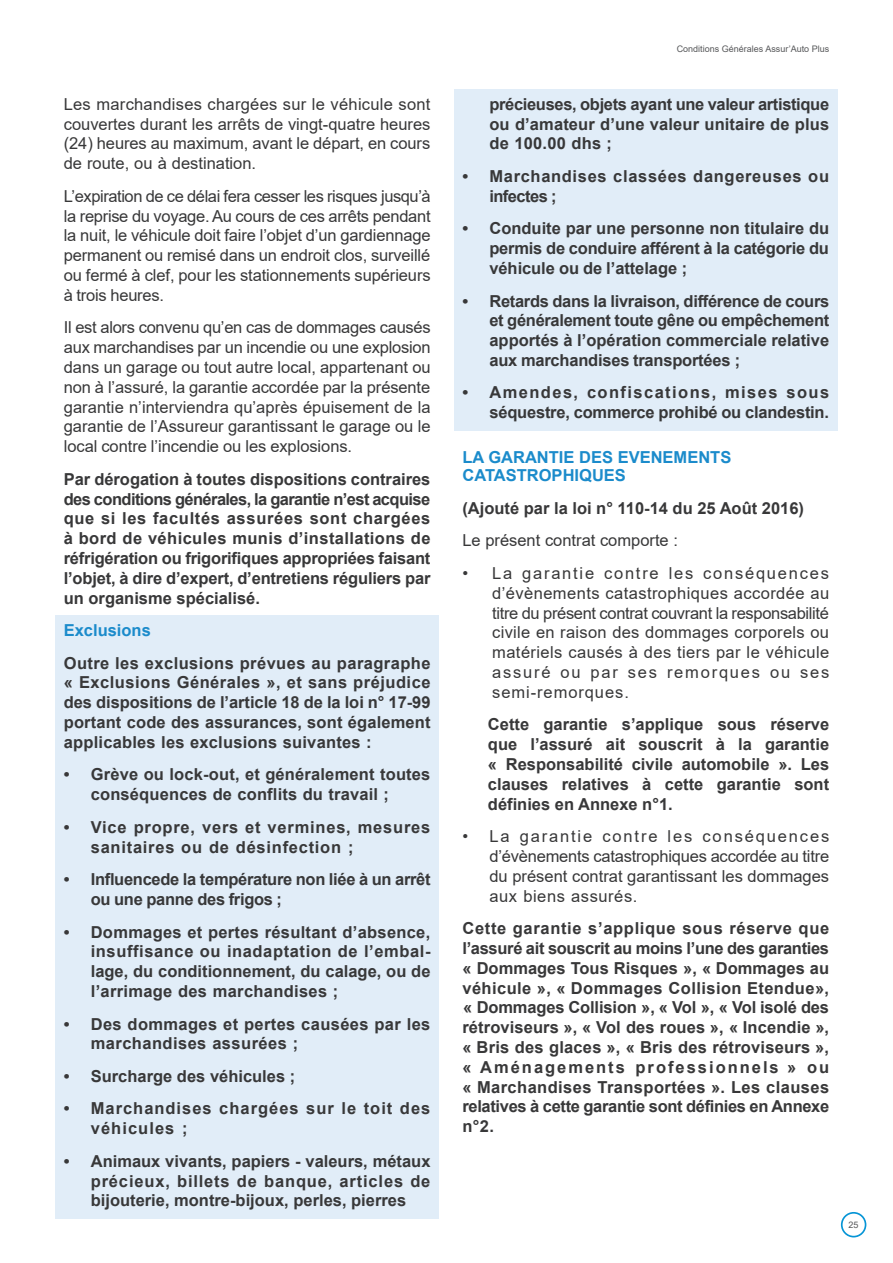
<style>
.page{position:relative;width:893px;height:1263px;background:#fff}
.page>*{position:absolute;margin:0;border:0;box-sizing:border-box;transform-origin:0 0}
.Normal_Puce_1_réctifié{font:700 16.5px/19.8px "Arial";color:#383839;text-align:justify}
.Normal_Puce_1_réctifié-2{font:16.5px/19.8px "Arial";color:#383839;text-align:justify}
.Fond_Arrier{font:700 16.5px/19.8px "Arial";letter-spacing:.015em;color:#383839;text-align:justify}
.Normal_Puce_1_réctifié-3{font:700 16.5px/19.8px "Arial";letter-spacing:.045em;color:#383839}
.Normal_Puce_1_réctifié-4{font:700 16.5px/19.8px "Arial";letter-spacing:-.02em;color:#383839}
.Normal_Puce_1_réctifié-5{font:700 16.5px/19.8px "Arial";letter-spacing:.025em;color:#383839}
.Normal_Puce_1_réctifié-6{font:700 16.5px/19.8px "Arial";letter-spacing:.06em;color:#383839}
.Normal_Puce_1_réctifié-7{font:700 16.5px/19.8px "Arial";letter-spacing:.04em;color:#383839}
.Normal_Puce_1_réctifié-8{font:700 16.5px/18px "Arial";color:#1b8bcb}
.Fond_Arrier-2{font:700 16.5px "Arial";color:#1b8bcb}
.t1{font:9px "Arial";color:#57585a}
</style>
<div class="page">
<svg style="left:841px;top:1212px;width:25px;height:25px"></svg>
<div style="left:55px;top:616px;width:384px;height:32px;background:#e1edf8"></div>
<div style="left:55px;top:648px;width:384px;height:112px;background:#e1edf8"></div>
<div style="left:55px;top:760px;width:384px;height:52px;background:#e1edf8"></div>
<div style="left:55px;top:812px;width:384px;height:52px;background:#e1edf8"></div>
<div style="left:55px;top:865px;width:384px;height:52px;background:#e1edf8"></div>
<div style="left:55px;top:917px;width:384px;height:92px;background:#e1edf8"></div>
<div style="left:55px;top:1009px;width:384px;height:52px;background:#e1edf8"></div>
<div style="left:55px;top:1061px;width:384px;height:33px;background:#e1edf8"></div>
<div style="left:55px;top:1094px;width:384px;height:52px;background:#e1edf8"></div>
<div style="left:55px;top:1146px;width:384px;height:72px;background:#e1edf8"></div>
<div style="left:454px;top:89px;width:384px;height:72px;background:#e1edf8"></div>
<div style="left:454px;top:161px;width:384px;height:53px;background:#e1edf8"></div>
<div style="left:454px;top:214px;width:384px;height:72px;background:#e1edf8"></div>
<div style="left:454px;top:286px;width:384px;height:92px;background:#e1edf8"></div>
<div style="left:454px;top:378px;width:384px;height:52px;background:#e1edf8"></div>
<p class="Normal_Puce_1_réctifié-2" style="left:64px;top:94px;width:368px">Les marchandises chargées sur le véhicule sont couvertes durant les arrêts de vingt-quatre heures (24) heures au maximum, avant le départ, en cours de route, ou à destination.</p>
<p class="Normal_Puce_1_réctifié-2" style="left:64px;top:186px;width:368px">L’expiration de ce délai fera cesser les risques jusqu’à la reprise du voyage. Au cours de ces arrêts pendant la nuit, le véhicule doit faire l’objet d’un gardiennage permanent ou remisé dans un endroit clos, surveillé ou fermé à clef, pour les stationnements supérieurs à trois heures.</p>
<p class="Normal_Puce_1_réctifié-2" style="left:64px;top:318px;width:368px">Il est alors convenu qu’en cas de dommages causés aux marchandises par un incendie ou une explosion dans un garage ou tout autre local, appartenant ou non à l’assuré, la garantie accordée par la présente garantie n’interviendra qu’après épuisement de la garantie de l’Assureur garantissant le garage ou le local contre l’incendie ou les explosions.</p>
<p class="Normal_Puce_1_réctifié" style="left:64px;top:469px;width:368px">Par dérogation à toutes dispositions contraires des conditions générales, la garantie n’est acquise que si les facultés assurées sont chargées à bord de véhicules munis d’installations de réfrigération ou frigorifiques appropriées faisant l’objet, à dire d’expert, d’entretiens réguliers par un organisme spécialisé.</p>
<p class="Fond_Arrier-2" style="left:64px;top:619px;width:89px">Exclusions</p>
<p class="Fond_Arrier" style="left:64px;top:653px;width:368px">Outre les exclusions prévues au paragraphe « Exclusions Générales », et sans préjudice des dispositions de l’article 18 de la loi n° 17-99 portant code des assurances, sont également applicables les exclusions suivantes :</p>
<p class="Normal_Puce_1_réctifié" style="left:91px;top:765px;width:341px;text-indent:-27px">• Grève ou lock-out, et généralement toutes conséquences de conflits du travail ;</p>
<p class="Normal_Puce_1_réctifié-3" style="left:91px;top:817px;width:341px;text-indent:-27px">• Vice propre, vers et vermines, mesures sanitaires ou de désinfection ;</p>
<p class="Normal_Puce_1_réctifié-4" style="left:91px;top:870px;width:341px;text-indent:-27px">• Influencede la température non liée à un arrêt ou une panne des frigos ;</p>
<p class="Normal_Puce_1_réctifié" style="left:91px;top:922px;width:341px;text-indent:-27px">• Dommages et pertes résultant d’absence, insuffisance ou inadaptation de l’embal&shy;lage, du conditionnement, du calage, ou de l’arrimage des marchandises ;</p>
<p class="Normal_Puce_1_réctifié-5" style="left:91px;top:1014px;width:341px;text-indent:-27px">• Des dommages et pertes causées par les marchandises assurées ;</p>
<p class="Normal_Puce_1_réctifié" style="left:64px;top:1066px;width:233px">• Surcharge des véhicules ;</p>
<p class="Normal_Puce_1_réctifié-6" style="left:91px;top:1099px;width:341px;text-indent:-27px">• Marchandises chargées sur le toit des véhicules ;</p>
<p class="Normal_Puce_1_réctifié" style="left:91px;top:1151px;width:341px;text-indent:-27px">• Animaux vivants, papiers - valeurs, métaux précieux, billets de banque, articles de bijouterie, montre-bijoux, perles, pierres</p>
<p class="t1" style="left:677px;top:43px;width:154px">Conditions Générales Assur’Auto Plus</p>
<p class="Normal_Puce_1_réctifié" style="left:489px;top:94px;width:341px">précieuses, objets ayant une valeur artistique ou d’amateur d’une valeur unitaire de plus de 100.00 dhs ;</p>
<p class="Normal_Puce_1_réctifié-7" style="left:489px;top:166px;width:341px;text-indent:-27px">• Marchandises classées dangereuses ou infectes ;</p>
<p class="Normal_Puce_1_réctifié" style="left:489px;top:219px;width:341px;text-indent:-27px">• Conduite par une personne non titulaire du permis de conduire afférent à la catégorie du véhicule ou de l’attelage ;</p>
<p class="Normal_Puce_1_réctifié" style="left:489px;top:291px;width:341px;text-indent:-27px">• Retards dans la livraison, différence de cours et généralement toute gêne ou empêchement apportés à l’opération commerciale relative aux marchandises transportées ;</p>
<p class="Normal_Puce_1_réctifié" style="left:462px;top:383px;width:368px;text-align:right">• Amendes, confiscations, mises sous séquestre, commerce prohibé ou clandestin.</p>
<p class="Normal_Puce_1_réctifié-8" style="left:462px;top:449px;width:270px">LA GARANTIE DES EVENEMENTS<br>CATASTROPHIQUES</p>
<p class="Normal_Puce_1_réctifié" style="left:462px;top:498px;width:343px">(Ajouté par la loi n° 110-14 du 25 Août 2016)</p>
<p class="Normal_Puce_1_réctifié-2" style="left:462px;top:531px;width:217px">Le présent contrat comporte :</p>
<p class="Normal_Puce_1_réctifié-2" style="left:492px;top:563px;width:339px;text-indent:-30px">• La garantie contre les conséquences d’évènements catastrophiques accordée au titre du présent contrat couvrant la responsabilité civile en raison des dommages corporels ou matériels causés à des tiers par le véhicule assuré ou par ses remorques ou ses semi-remorques.</p>
<p class="Normal_Puce_1_réctifié" style="left:488px;top:715px;width:343px">Cette garantie s’applique sous réserve que l’assuré ait souscrit à la garantie « Responsabilité civile automobile ». Les clauses relatives à cette garantie sont définies en Annexe n°1.</p>
<p class="Normal_Puce_1_réctifié-2" style="left:489px;top:826px;width:341px;text-indent:-27px">• La garantie contre les conséquences d’évènements catastrophiques accordée au titre du présent contrat garantissant les dommages aux biens assurés.</p>
<p class="Normal_Puce_1_réctifié" style="left:462px;top:918px;width:368px">Cette garantie s’applique sous réserve que l’assuré ait souscrit au moins l’une des garanties « Dommages Tous Risques », « Dommages au véhicule », « Dommages Collision Etendue», « Dommages Collision », « Vol », « Vol isolé des rétroviseurs », « Vol des roues », « Incendie », « Bris des glaces », « Bris des rétroviseurs », « Aménagements professionnels » ou « Marchandises Transportées ». Les clauses relatives à cette garantie sont définies en Annexe n°2.</p>
<p class="t1" style="left:849px;top:1218px;width:12px">25</p>
</div>
